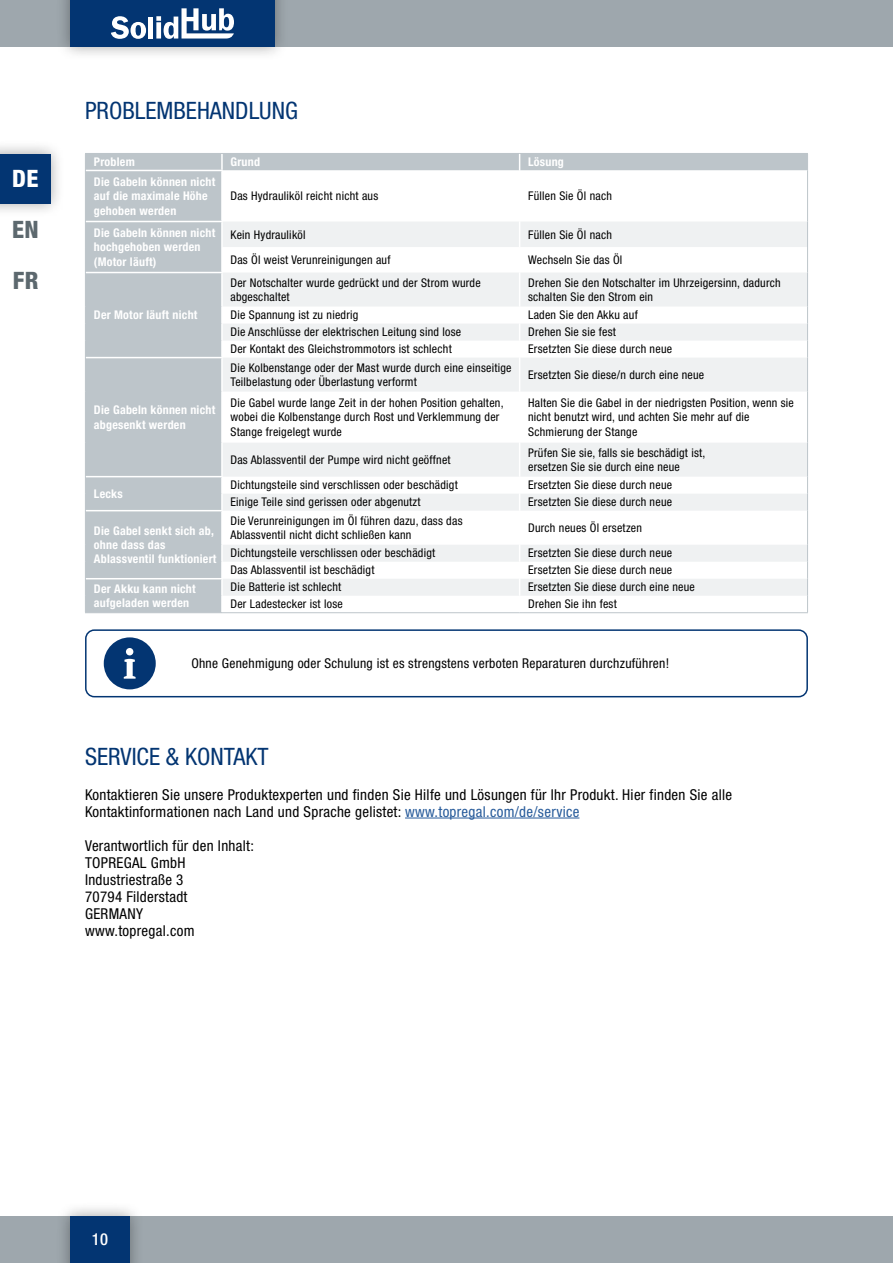
<style>
.page{position:relative;width:893px;height:1263px;background:#fff}
.page>*{position:absolute;margin:0;border:0;box-sizing:border-box;transform-origin:0 0}
.t1{font:condensed 24px "Helvetica Neue LT Pro";color:#033572}
.t2{font:800 condensed 24px/51px "Helvetica Neue LT Pro";color:#5c686e}
.t3{font:800 condensed 24px "Helvetica Neue LT Pro";color:#fff}
.t4{font:500 condensed 16.5px "Helvetica Neue LT Pro";color:#fff}
.t5{font:condensed 15px/17px "Helvetica Neue LT Pro";letter-spacing:.02em;color:#000}
.t6{font:condensed 13.5px "Helvetica Neue LT Pro";letter-spacing:.02em;color:#000}
.t7{font:condensed 12px/14.4px "Helvetica Neue LT Pro";letter-spacing:.02em;color:#000}
.t8{font:700 condensed 12px/14.4px "Helvetica Neue LT Pro";letter-spacing:.02em;color:#fff}
.s1{color:#275b9b}
</style>
<div class="page">
<div style="left:0;top:1216px;width:893px;height:47px;background:#9ea7ad"></div>
<div style="left:0;top:0;width:893px;height:47px;background:#9ea7ad"></div>
<div style="left:56px;top:0;width:233px;height:61px;background:#000;opacity:.35"></div>
<div style="left:70px;top:0;width:204px;height:47px;background:#033572"></div>
<div style="left:56px;top:1202px;width:88px;height:61px;background:#000;opacity:.35"></div>
<div style="left:70px;top:1216px;width:60px;height:47px;background:#033572"></div>
<div style="left:0;top:139px;width:65px;height:78px;background:#000;opacity:.35"></div>
<div style="left:0;top:154px;width:50px;height:49px;background:#033572"></div>
<svg style="left:111px;top:16px;width:35px;height:23px"></svg>
<div style="left:148px;top:17px;width:5px;height:22px;background:#fff"></div>
<svg style="left:156px;top:8px;width:78px;height:31px"></svg>
<div style="left:86px;top:154px;width:721px;height:458px;background:#bdc5ca"></div>
<svg style="left:223px;top:170px;width:584px;height:442px"></svg>
<svg style="left:223px;top:221px;width:584px;height:375px;fill:#f0f2f3"></svg>
<svg style="left:519px;top:154px;width:1px;height:16px"></svg>
<hr style="left:221px;top:247px;width:2px;height:25px;background:#fff">
<hr style="left:221px;top:273px;width:2px;height:34px;background:#fff">
<hr style="left:519px;top:273px;width:1px;height:34px;background:#fff">
<svg style="left:221px;top:307px;width:2px;height:50px"></svg>
<svg style="left:519px;top:307px;width:1px;height:51px"></svg>
<hr style="left:221px;top:222px;width:2px;height:25px;background:#fff">
<hr style="left:221px;top:171px;width:2px;height:50px;background:#fff">
<hr style="left:519px;top:170px;width:1px;height:51px;background:#fff">
<svg style="left:221px;top:154px;width:2px;height:16px"></svg>
<hr style="left:86px;top:170px;width:137px;height:1px;background:#fff">
<hr style="left:86px;top:221px;width:137px;height:1px;background:#fff">
<hr style="left:86px;top:272px;width:137px;height:1px;background:#fff">
<hr style="left:86px;top:357px;width:137px;height:1px;background:#fff">
<hr style="left:221px;top:358px;width:2px;height:34px;background:#fff">
<hr style="left:519px;top:358px;width:1px;height:34px;background:#fff">
<hr style="left:221px;top:392px;width:2px;height:51px;background:#fff">
<hr style="left:519px;top:392px;width:1px;height:51px;background:#fff">
<hr style="left:221px;top:443px;width:2px;height:33px;background:#fff">
<hr style="left:519px;top:443px;width:1px;height:34px;background:#fff">
<hr style="left:86px;top:476px;width:137px;height:1px;background:#fff">
<svg style="left:221px;top:477px;width:2px;height:33px"></svg>
<hr style="left:221px;top:511px;width:2px;height:34px;background:#fff">
<svg style="left:221px;top:545px;width:2px;height:67px"></svg>
<hr style="left:86px;top:510px;width:137px;height:1px;background:#fff">
<hr style="left:86px;top:578px;width:137px;height:1px;background:#fff">
<svg style="left:519px;top:477px;width:1px;height:34px"></svg>
<hr style="left:519px;top:511px;width:1px;height:34px;background:#fff">
<svg style="left:519px;top:545px;width:1px;height:67px"></svg>
<hr style="left:85px;top:153px;width:137px;height:1px;background:#bdc5ca">
<svg style="left:85px;top:154px;width:1px;height:16px"></svg>
<hr style="left:222px;top:153px;width:298px;height:1px;background:#bdc5ca">
<hr style="left:520px;top:153px;width:288px;height:1px;background:#bdc5ca">
<svg style="left:807px;top:154px;width:1px;height:16px"></svg>
<hr style="left:85px;top:170px;width:1px;height:51px;background:#bdc5ca">
<hr style="left:807px;top:170px;width:1px;height:51px;background:#bdc5ca">
<svg style="left:85px;top:221px;width:1px;height:52px"></svg>
<svg style="left:807px;top:221px;width:1px;height:52px"></svg>
<hr style="left:85px;top:273px;width:1px;height:34px;background:#bdc5ca">
<svg style="left:85px;top:307px;width:1px;height:51px"></svg>
<hr style="left:807px;top:273px;width:1px;height:34px;background:#bdc5ca">
<svg style="left:807px;top:307px;width:1px;height:51px"></svg>
<hr style="left:85px;top:358px;width:1px;height:34px;background:#bdc5ca">
<hr style="left:85px;top:392px;width:1px;height:51px;background:#bdc5ca">
<hr style="left:85px;top:443px;width:1px;height:34px;background:#bdc5ca">
<hr style="left:807px;top:358px;width:1px;height:34px;background:#bdc5ca">
<hr style="left:807px;top:392px;width:1px;height:51px;background:#bdc5ca">
<hr style="left:807px;top:443px;width:1px;height:34px;background:#bdc5ca">
<svg style="left:85px;top:477px;width:1px;height:34px"></svg>
<svg style="left:807px;top:477px;width:1px;height:34px"></svg>
<hr style="left:85px;top:511px;width:1px;height:34px;background:#bdc5ca">
<hr style="left:807px;top:511px;width:1px;height:34px;background:#bdc5ca">
<svg style="left:85px;top:545px;width:1px;height:67px"></svg>
<hr style="left:85px;top:612px;width:137px;height:1px;background:#bdc5ca">
<svg style="left:807px;top:545px;width:1px;height:67px"></svg>
<hr style="left:222px;top:612px;width:298px;height:1px;background:#bdc5ca">
<hr style="left:520px;top:612px;width:288px;height:1px;background:#bdc5ca">
<svg style="left:519px;top:221px;width:1px;height:52px"></svg>
<div style="left:85px;top:629px;width:723px;height:68px;border:2px solid #033572;border-radius:9px"></div>
<svg style="left:104px;top:637px;width:52px;height:52px"></svg>
<hr style="left:405px;top:818px;width:174px;height:1px;background:#275b9b">
<h1 class="t3" style="left:12px;top:164px;width:28px">DE</h1>
<h1 class="t2" style="left:12px;top:204px;width:28px">EN<br>FR</h1>
<h1 class="t1" style="left:85px;top:96px;width:214px">PROBLEMBEHANDLUNG</h1>
<p class="t8" style="left:94px;top:155px;width:42px">Problem</p>
<p class="t8" style="left:230px;top:155px;width:31px">Grund</p>
<p class="t8" style="left:528px;top:155px;width:37px">Lösung</p>
<p class="t8" style="left:94px;top:174px;width:123px">Die Gabeln können nicht auf die maximale Höhe gehoben werden</p>
<p class="t7" style="left:230px;top:189px;width:149px">Das Hydrauliköl reicht nicht aus</p>
<p class="t7" style="left:528px;top:189px;width:85px">Füllen Sie Öl nach</p>
<p class="t8" style="left:94px;top:225px;width:123px">Die Gabeln können nicht hochgehoben werden (Motor läuft)</p>
<p class="t7" style="left:230px;top:227px;width:77px">Kein Hydrauliköl</p>
<p class="t7" style="left:528px;top:227px;width:85px">Füllen Sie Öl nach</p>
<p class="t7" style="left:230px;top:252px;width:162px">Das Öl weist Verunreinigungen auf</p>
<p class="t7" style="left:528px;top:252px;width:96px">Wechseln Sie das Öl</p>
<p class="t8" style="left:94px;top:308px;width:105px">Der Motor läuft nicht</p>
<p class="t8" style="left:94px;top:403px;width:123px">Die Gabeln können nicht abgesenkt werden</p>
<p class="t8" style="left:94px;top:486px;width:30px">Lecks</p>
<p class="t7" style="left:230px;top:275px;width:252px">Der Notschalter wurde gedrückt und der Strom wurde abgeschaltet</p>
<p class="t7" style="left:528px;top:275px;width:254px">Drehen Sie den Notschalter im Uhrzeigersinn, dadurch schalten Sie den Strom ein</p>
<p class="t7" style="left:230px;top:308px;width:129px">Die Spannung ist zu niedrig</p>
<p class="t7" style="left:528px;top:308px;width:111px">Laden Sie den Akku auf</p>
<p class="t7" style="left:230px;top:325px;width:232px">Die Anschlüsse der elektrischen Leitung sind lose</p>
<p class="t7" style="left:528px;top:325px;width:89px">Drehen Sie sie fest</p>
<p class="t7" style="left:230px;top:342px;width:223px">Der Kontakt des Gleichstrommotors ist schlecht</p>
<p class="t7" style="left:528px;top:342px;width:145px">Ersetzten Sie diese durch neue</p>
<p class="t7" style="left:230px;top:360px;width:283px">Die Kolbenstange oder der Mast wurde durch eine einseitige<br>Teilbelastung oder Überlastung verformt</p>
<p class="t7" style="left:528px;top:367px;width:178px">Ersetzten Sie diese/n durch eine neue</p>
<p class="t7" style="left:230px;top:395px;width:275px">Die Gabel wurde lange Zeit in der hohen Position gehalten, wobei die Kolbenstange durch Rost und Verklemmung der<br>Stange freigelegt wurde</p>
<p class="t7" style="left:528px;top:395px;width:267px">Halten Sie die Gabel in der niedrigsten Position, wenn sie nicht benutzt wird, und achten Sie mehr auf die<br>Schmierung der Stange</p>
<p class="t7" style="left:230px;top:452px;width:222px">Das Ablassventil der Pumpe wird nicht geöffnet</p>
<p class="t7" style="left:528px;top:445px;width:179px">Prüfen Sie sie, falls sie beschädigt ist, ersetzen Sie sie durch eine neue</p>
<p class="t7" style="left:230px;top:478px;width:229px">Dichtungsteile sind verschlissen oder beschädigt</p>
<p class="t7" style="left:528px;top:478px;width:145px">Ersetzten Sie diese durch neue</p>
<p class="t7" style="left:230px;top:495px;width:192px">Einige Teile sind gerissen oder abgenutzt</p>
<p class="t7" style="left:528px;top:495px;width:145px">Ersetzten Sie diese durch neue</p>
<p class="t8" style="left:94px;top:523px;width:124px">Die Gabel senkt sich ab, ohne dass das<br>Ablassventil funktioniert</p>
<p class="t7" style="left:230px;top:513px;width:234px">Die Verunreinigungen im Öl führen dazu, dass das<br>Ablassventil nicht dicht schließen kann</p>
<p class="t7" style="left:528px;top:520px;width:115px">Durch neues Öl ersetzen</p>
<p class="t7" style="left:230px;top:546px;width:206px">Dichtungsteile verschlissen oder beschädigt</p>
<p class="t7" style="left:528px;top:546px;width:145px">Ersetzten Sie diese durch neue</p>
<p class="t7" style="left:230px;top:563px;width:146px">Das Ablassventil ist beschädigt</p>
<p class="t7" style="left:528px;top:563px;width:145px">Ersetzten Sie diese durch neue</p>
<p class="t8" style="left:94px;top:581px;width:103px">Der Akku kann nicht aufgeladen werden</p>
<p class="t7" style="left:230px;top:580px;width:112px">Die Batterie ist schlecht</p>
<p class="t7" style="left:528px;top:580px;width:168px">Ersetzten Sie diese durch eine neue</p>
<p class="t7" style="left:230px;top:597px;width:114px">Der Ladestecker ist lose</p>
<p class="t7" style="left:528px;top:597px;width:90px">Drehen Sie ihn fest</p>
<p class="t6" style="left:191px;top:655px;width:479px">Ohne Genehmigung oder Schulung ist es strengstens verboten Reparaturen durchzuführen!</p>
<h1 class="t1" style="left:85px;top:743px;width:185px">SERVICE &amp; KONTAKT</h1>
<p class="t5" style="left:85px;top:785px;width:649px">Kontaktieren Sie unsere Produktexperten und finden Sie Hilfe und Lösungen für Ihr Produkt. Hier finden Sie alle<br>Kontaktinformationen nach Land und Sprache gelistet: <span class="s1">www.topregal.com/de/service</span></p>
<p class="t5" style="left:85px;top:836px;width:170px">Verantwortlich für den Inhalt:<br>TOPREGAL GmbH<br>Industriestraße 3<br>70794 Filderstadt<br>GERMANY www.topregal.com</p>
<h2 class="t4" style="left:92px;top:1229px;width:18px">10</h2>
</div>
